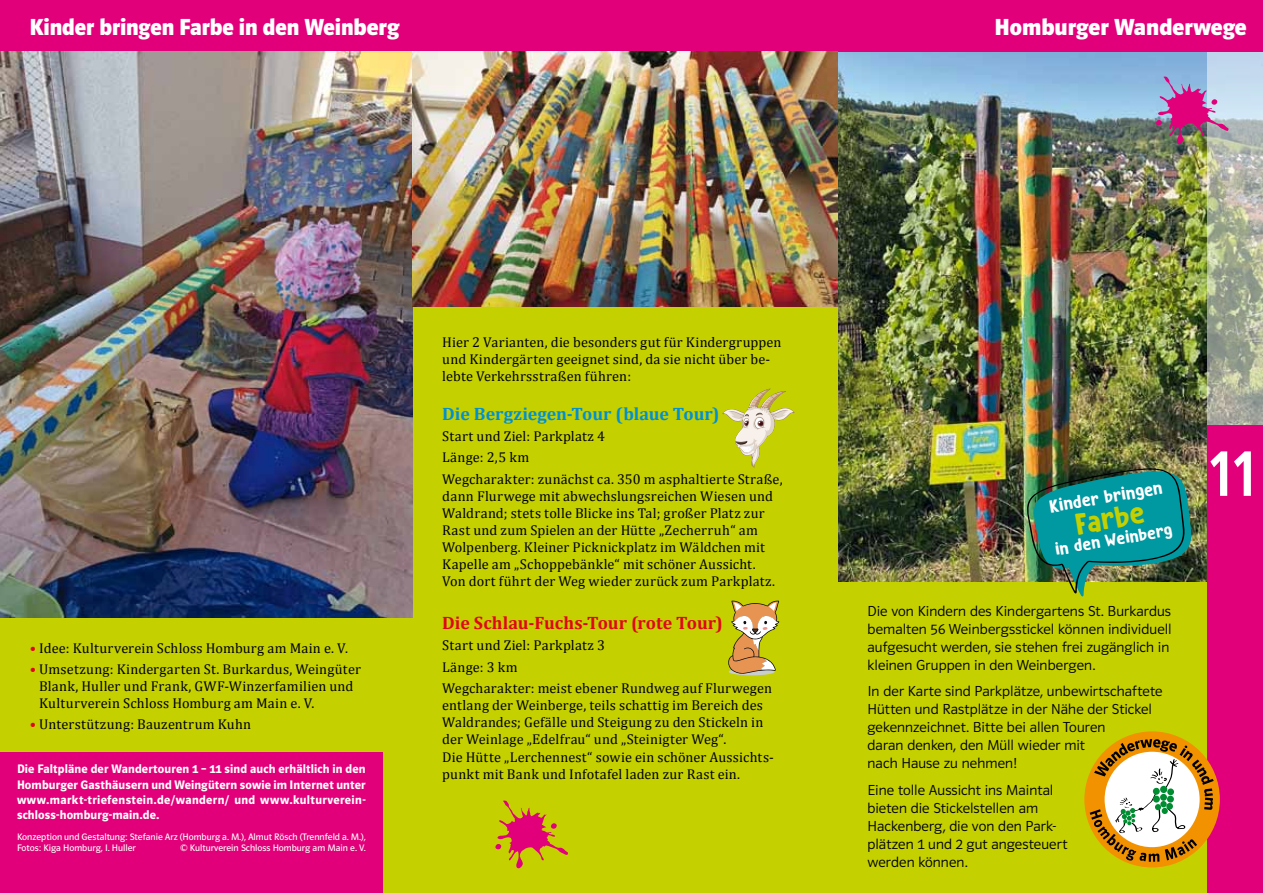
<style>
.page{position:relative;width:1263px;height:893px;background:#fff}
.page>*{position:absolute;margin:0;border:0;box-sizing:border-box;transform-origin:0 0}
.t1{font:700 63px "Frutiger BQ";color:#fff;scale:.8 1}
.t2{font:30.6px "Instant Harmony DEMO";color:#c4d000;scale:1.16 1}
.t3{font:700 24px "Polo 22";color:#fff;scale:.96 1}
.t4{font:700 24px "Polo 22";color:#fff}
.t5{font:18.3px "Instant Harmony DEMO";color:#fff;scale:1.16 1}
.t6{font:700 18px "Cambria";letter-spacing:.005em;color:#e1041a}
.t7{font:700 18px "Cambria";letter-spacing:-.005em;color:#008fd2}
.t8{font:17.55px "Instant Harmony DEMO";color:#fff;scale:1.16 1}
.t9{font:15px/18px "Polo 22 Leicht";letter-spacing:.005em;color:#000}
.t10{font:14.25px/17.1px "Cambria";letter-spacing:.01em;color:#000}
.t11{font:600 12.75px/15.3px "Polo 22";letter-spacing:.02em;color:#fff;text-align:justify}
.t12{font:9.75px/11.7px "Polo 22 Buch";color:#fff}
.s1{color:#e1041a}
</style>
<div class="page">
<img style="left:838px;top:51px;width:370px;height:532px">
<div style="left:0;top:51px;width:838px;height:842px;background:#c4d000"></div>
<div style="left:838px;top:583px;width:425px;height:310px;background:#c4d000"></div>
<svg style="left:1208px;top:51px;width:55px;height:374px;background:#b0b7a9"></svg>
<div style="left:1208px;top:425px;width:55px;height:468px;background:#e2007a"></div>
<div style="left:0;top:0;width:1263px;height:51px;background:#e2007a"></div>
<img style="left:0;top:51px;width:412px;height:567px">
<img style="left:412px;top:51px;width:426px;height:255px">
<div style="left:1084px;top:731px;width:136px;height:136px;background:#f29200;border-radius:50%"></div>
<svg style="left:1090px;top:739px;width:124px;height:123px"></svg>
<div style="left:0;top:753px;width:383px;height:140px;background:#e2007a"></div>
<img style="left:1026px;top:468px;width:166px;height:129px">
<svg style="left:495px;top:800px;width:73px;height:69px"></svg>
<img style="left:1153px;top:76px;width:76px;height:70px">
<div style="left:729px;top:668px;width:46px;height:7px;background:#c9cdcc;border-radius:50%"></div>
<svg style="left:728px;top:601px;width:51px;height:73px"></svg>
<svg style="left:722px;top:389px;width:73px;height:79px"></svg>
<h3 class="t3" style="left:30px;top:13px;width:387px">Kinder bringen Farbe in den Weinberg</h3>
<h3 class="t4" style="left:995px;top:13px;width:254px">Homburger Wanderwege</h3>
<p class="t10" style="left:30px;top:639px;width:320px"><span class="s1">•</span> Idee: Kulturverein Schloss Homburg am Main e. V.</p>
<p class="t10" style="left:39px;top:660px;width:323px;text-indent:-9px"><span class="s1">•</span> Umsetzung: Kindergarten St. Burkardus, Weingüter<br>Blank, Huller und Frank, GWF-Winzerfamilien und<br>Kulturverein Schloss Homburg am Main e. V.</p>
<p class="t10" style="left:30px;top:716px;width:223px"><span class="s1">•</span> Unterstützung: Bauzentrum Kuhn</p>
<p class="t11" style="left:17px;top:762px;width:350px">Die Faltpläne der Wandertouren 1 – 11 sind auch erhältlich in den Homburger Gasthäusern und Weingütern sowie im Internet unter www.markt-triefenstein.de/wandern/ und www.kulturverein&shy;schloss-homburg-main.de.</p>
<p class="t12" style="left:17px;top:830px;width:350px">Konzeption und Gestaltung: Stefanie Arz (Homburg a. M.), Almut Rösch (Trennfeld a. M.),<br>Fotos: Kiga Homburg, I. Huller</p>
<p class="t12" style="left:180px;top:842px;width:187px">© Kulturverein Schloss Homburg am Main e. V.</p>
<p class="t10" style="left:442px;top:333px;width:341px">Hier 2 Varianten, die besonders gut für Kindergruppen und Kindergärten geeignet sind, da sie nicht über be&shy;lebte Verkehrsstraßen führen:</p>
<p class="t7" style="left:442px;top:402px;width:279px">Die Bergziegen-Tour (blaue Tour)</p>
<p class="t10" style="left:442px;top:425px;width:342px;line-height:21.3px">Start und Ziel: Parkplatz 4<br>Länge: 2,5 km<br>Wegcharakter: zunächst ca. 350 m asphaltierte Straße,</p>
<p class="t10" style="left:442px;top:487px;width:334px">dann Flurwege mit abwechslungsreichen Wiesen und Waldrand; stets tolle Blicke ins Tal; großer Platz zur Rast und zum Spielen an der Hütte „Zecherruh“ am Wolpenberg. Kleiner Picknickplatz im Wäldchen mit Kapelle am „Schoppebänkle“ mit schöner Aussicht.<br>Von dort führt der Weg wieder zurück zum Parkplatz.</p>
<p class="t6" style="left:442px;top:612px;width:282px">Die Schlau-Fuchs-Tour (rote Tour)</p>
<p class="t10" style="left:442px;top:635px;width:331px;line-height:21.3px">Start und Ziel: Parkplatz 3<br>Länge: 3 km<br>Wegcharakter: meist ebener Rundweg auf Flurwegen</p>
<p class="t10" style="left:442px;top:697px;width:333px">entlang der Weinberge, teils schattig im Bereich des Waldrandes; Gefälle und Steigung zu den Stickeln in der Weinlage „Edelfrau“ und „Steinigter Weg“.<br>Die Hütte „Lerchennest“ sowie ein schöner Aussichts&shy;punkt mit Bank und Infotafel laden zur Rast ein.</p>
<p class="t5" style="left:1048px;top:496px;width:100px;rotate:-10deg">Kinder bringen</p>
<h2 class="t2" style="left:1072px;top:507px;width:62px;rotate:-10deg">Farbe</h2>
<p class="t8" style="left:1054px;top:540px;width:104px;rotate:-10deg">in den Weinberg</p>
<p class="t9" style="left:867px;top:602px;width:306px">Die von Kindern des Kindergartens St. Burkardus bemalten 56 Weinbergsstickel können individuell aufgesucht werden, sie stehen frei zugänglich in kleinen Gruppen in den Weinbergen.</p>
<p class="t9" style="left:867px;top:682px;width:297px">In der Karte sind Parkplätze, unbewirtschaftete Hütten und Rastplätze in der Nähe der Stickel gekennzeichnet. Bitte bei allen Touren<br>daran denken, den Müll wieder mit<br>nach Hause zu nehmen!</p>
<p class="t9" style="left:867px;top:781px;width:201px">Eine tolle Aussicht ins Maintal bieten die Stickelstellen am<br>Hackenberg, die von den Park&shy;plätzen 1 und 2 gut angesteuert werden können.</p>
<h1 class="t1" style="left:1207px;top:436px;width:66px">11</h1>
</div>
